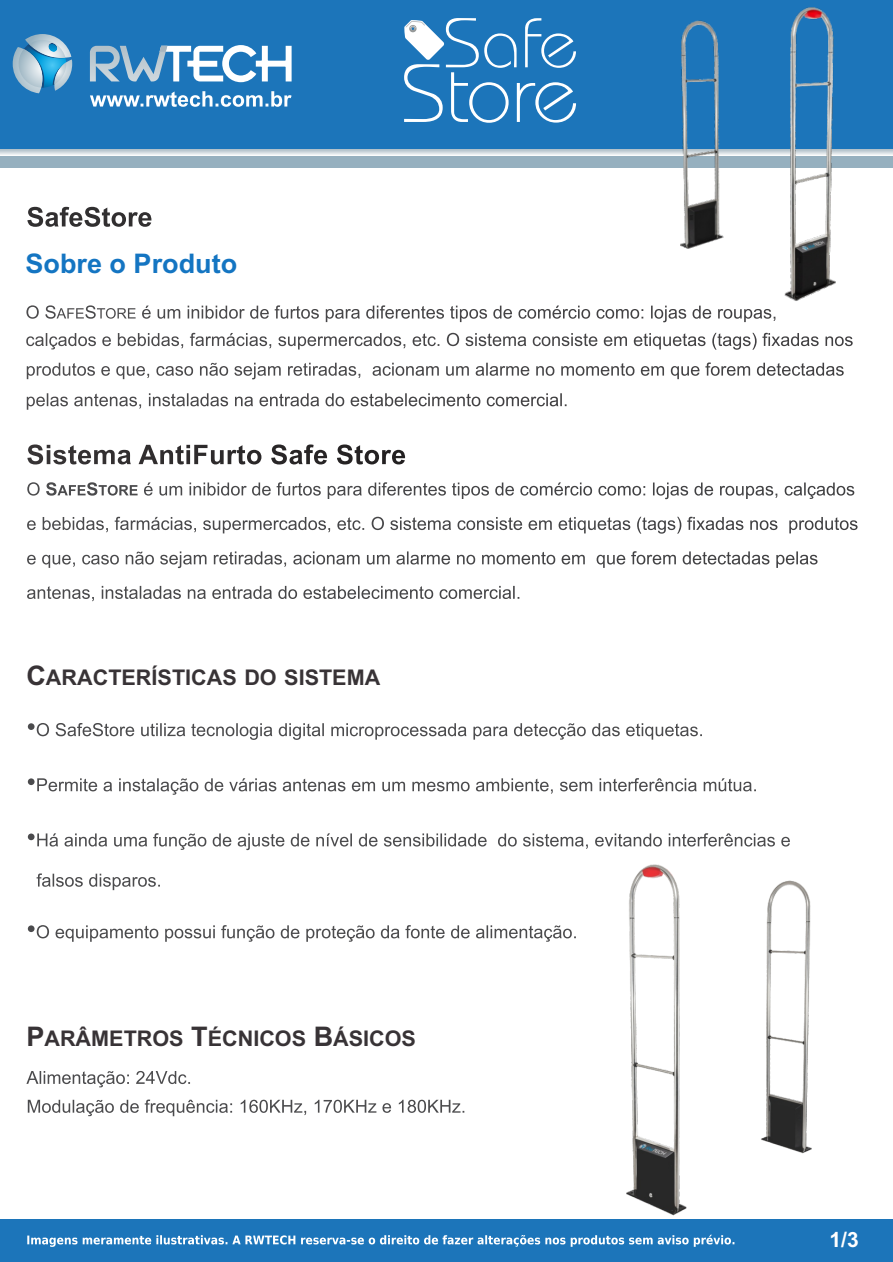
<style>
.page{position:relative;width:893px;height:1262px;background:#fff}
.page>*{position:absolute;margin:0;border:0;box-sizing:border-box;transform-origin:0 0}
.t1{font:700 27px "Arial";color:#1475c2}
.t2{font:700 21.6px "Arial";color:#383336}
.t3{font:700 21px "Arial";color:#fff}
.s1{font-size:27px}
</style>
<div class="page">
<div style="left:0;top:0;width:893px;height:161px;background:#1c75ba"></div>
<div style="left:0;top:149px;width:893px;height:19px;background:#96b0bf"></div>
<svg style="left:0;top:149px;width:893px;height:6px;background:#ced7dd"></svg>
<div style="left:0;top:1219px;width:893px;height:43px;background:#1c75ba"></div>
<svg style="left:27px;top:1234px;width:707px;height:12px"></svg>
<svg style="left:90px;top:91px;width:201px;height:16px"></svg>
<svg style="left:90px;top:45px;width:201px;height:37px"></svg>
<svg style="left:13px;top:34px;width:59px;height:59px"></svg>
<svg style="left:404px;top:18px;width:172px;height:105px"></svg>
<svg style="left:27px;top:482px;width:831px;height:120px"></svg>
<svg style="left:27px;top:444px;width:378px;height:21px"></svg>
<svg style="left:27px;top:723px;width:763px;height:219px"></svg>
<svg style="left:26px;top:1071px;width:439px;height:45px"></svg>
<img style="left:599px;top:842px;width:213px;height:374px">
<svg style="left:26px;top:305px;width:750px;height:17px"></svg>
<svg style="left:26px;top:332px;width:827px;height:18px"></svg>
<svg style="left:26px;top:362px;width:818px;height:18px"></svg>
<svg style="left:26px;top:393px;width:541px;height:17px"></svg>
<svg style="left:27px;top:206px;width:125px;height:21px"></svg>
<img style="left:647px;top:7px;width:210px;height:299px">
<p class="t1" style="left:26px;top:254px;width:213px">Sobre o Produto</p>
<p class="t2" style="left:26px;top:669px;width:355px"><span class="s1">C</span>ARACTERÍSTICAS DO SISTEMA</p>
<p class="t2" style="left:26px;top:1030px;width:391px"><span class="s1">P</span>ARÂMETROS <span class="s1">T</span>ÉCNICOS <span class="s1">B</span>ÁSICOS</p>
<p class="t3" style="left:829px;top:1231px;width:31px">1/3</p>
</div>
